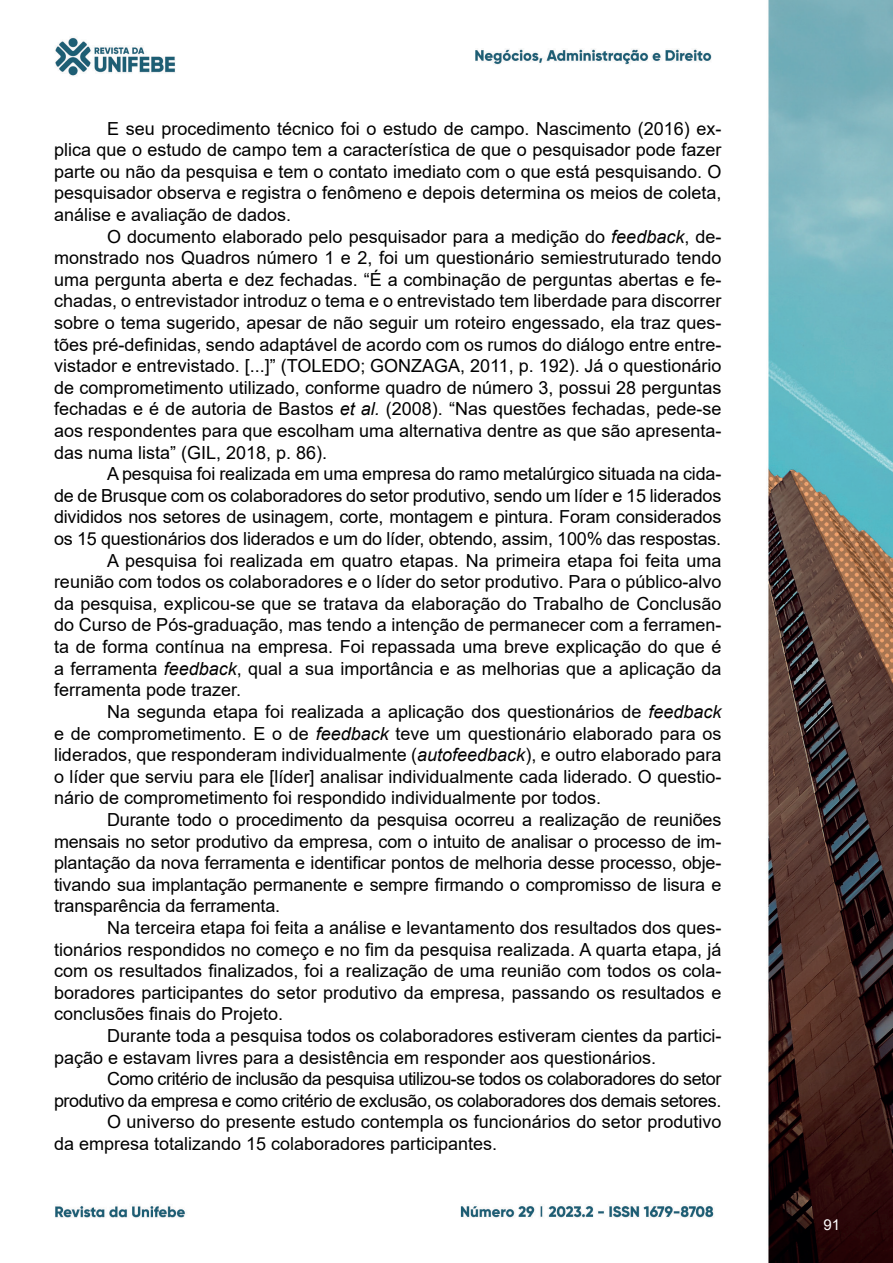
<style>
.page{position:relative;width:893px;height:1263px;background:#fff}
.page>*{position:absolute;margin:0;border:0;box-sizing:border-box;transform-origin:0 0}
.CORRETO{font:18px/21.6px "Arial";color:#000;text-align:justify}
.CORRETO-2{font:18px/21.6px "Arial";letter-spacing:-.025em;color:#000;text-align:right}
.t1{font:15px "Arial";color:#fff}
.s1{font-style:italic}
</style>
<div class="page">
<img style="left:55px;top:0;width:838px;height:1263px">
<p class="CORRETO" style="left:54px;top:117px;width:669px;text-indent:53px">E seu procedimento técnico foi o estudo de campo. Nascimento (2016) ex&shy;plica que o estudo de campo tem a característica de que o pesquisador pode fazer parte ou não da pesquisa e tem o contato imediato com o que está pesquisando. O pesquisador observa e registra o fenômeno e depois determina os meios de coleta, análise e avaliação de dados.</p>
<p class="CORRETO" style="left:54px;top:225px;width:669px;text-indent:53px">O documento elaborado pelo pesquisador para a medição do <span class="s1">feedback</span>, de&shy;monstrado nos Quadros número 1 e 2, foi um questionário semiestruturado tendo uma pergunta aberta e dez fechadas. “É a combinação de perguntas abertas e fe&shy;chadas, o entrevistador introduz o tema e o entrevistado tem liberdade para discorrer sobre o tema sugerido, apesar de não seguir um roteiro engessado, ela traz ques&shy;tões pré-definidas, sendo adaptável de acordo com os rumos do diálogo entre entre&shy;vistador e entrevistado. [...]” (TOLEDO; GONZAGA, 2011, p. 192). Já o questionário de comprometimento utilizado, conforme quadro de número 3, possui 28 perguntas fechadas e é de autoria de Bastos <span class="s1">et al.</span> (2008). “Nas questões fechadas, pede-se aos respondentes para que escolham uma alternativa dentre as que são apresenta&shy;das numa lista” (GIL, 2018, p. 86).</p>
<p class="CORRETO" style="left:54px;top:463px;width:669px;text-indent:53px">A pesquisa foi realizada em uma empresa do ramo metalúrgico situada na cida&shy;de de Brusque com os colaboradores do setor produtivo, sendo um líder e 15 liderados divididos nos setores de usinagem, corte, montagem e pintura. Foram considerados os 15 questionários dos liderados e um do líder, obtendo, assim, 100% das respostas.</p>
<p class="CORRETO" style="left:54px;top:549px;width:669px;text-indent:53px">A pesquisa foi realizada em quatro etapas. Na primeira etapa foi feita uma reunião com todos os colaboradores e o líder do setor produtivo. Para o público-alvo da pesquisa, explicou-se que se tratava da elaboração do Trabalho de Conclusão do Curso de Pós-graduação, mas tendo a intenção de permanecer com a ferramen&shy;ta de forma contínua na empresa. Foi repassada uma breve explicação do que é a ferramenta <span class="s1">feedback</span>, qual a sua importância e as melhorias que a aplicação da ferramenta pode trazer.</p>
<p class="CORRETO" style="left:54px;top:701px;width:669px;text-indent:53px">Na segunda etapa foi realizada a aplicação dos questionários de <span class="s1">feedback </span>e de comprometimento. E o de <span class="s1">feedback</span> teve um questionário elaborado para os liderados, que responderam individualmente (<span class="s1">autofeedback</span>), e outro elaborado para o líder que serviu para ele [líder] analisar individualmente cada liderado. O questio&shy;nário de comprometimento foi respondido individualmente por todos.</p>
<p class="CORRETO" style="left:54px;top:809px;width:669px;text-indent:53px">Durante todo o procedimento da pesquisa ocorreu a realização de reuniões mensais no setor produtivo da empresa, com o intuito de analisar o processo de im&shy;plantação da nova ferramenta e identificar pontos de melhoria desse processo, obje&shy;tivando sua implantação permanente e sempre firmando o compromisso de lisura e transparência da ferramenta.</p>
<p class="CORRETO" style="left:54px;top:917px;width:669px;text-indent:53px">Na terceira etapa foi feita a análise e levantamento dos resultados dos ques&shy;tionários respondidos no começo e no fim da pesquisa realizada. A quarta etapa, já com os resultados finalizados, foi a realização de uma reunião com todos os cola&shy;boradores participantes do setor produtivo da empresa, passando os resultados e conclusões finais do Projeto.</p>
<p class="CORRETO" style="left:54px;top:1025px;width:669px;text-indent:53px">Durante toda a pesquisa todos os colaboradores estiveram cientes da partici&shy;pação e estavam livres para a desistência em responder aos questionários.</p>
<p class="CORRETO-2" style="left:54px;top:1068px;width:669px">Como critério de inclusão da pesquisa utilizou-se todos os colaboradores do setor produtivo da empresa e como critério de exclusão, os colaboradores dos demais setores.</p>
<p class="CORRETO" style="left:54px;top:1111px;width:669px;text-indent:53px">O universo do presente estudo contempla os funcionários do setor produtivo da empresa totalizando 15 colaboradores participantes.</p>
<p class="t1" style="left:824px;top:1215px;width:18px">91</p>
</div>
